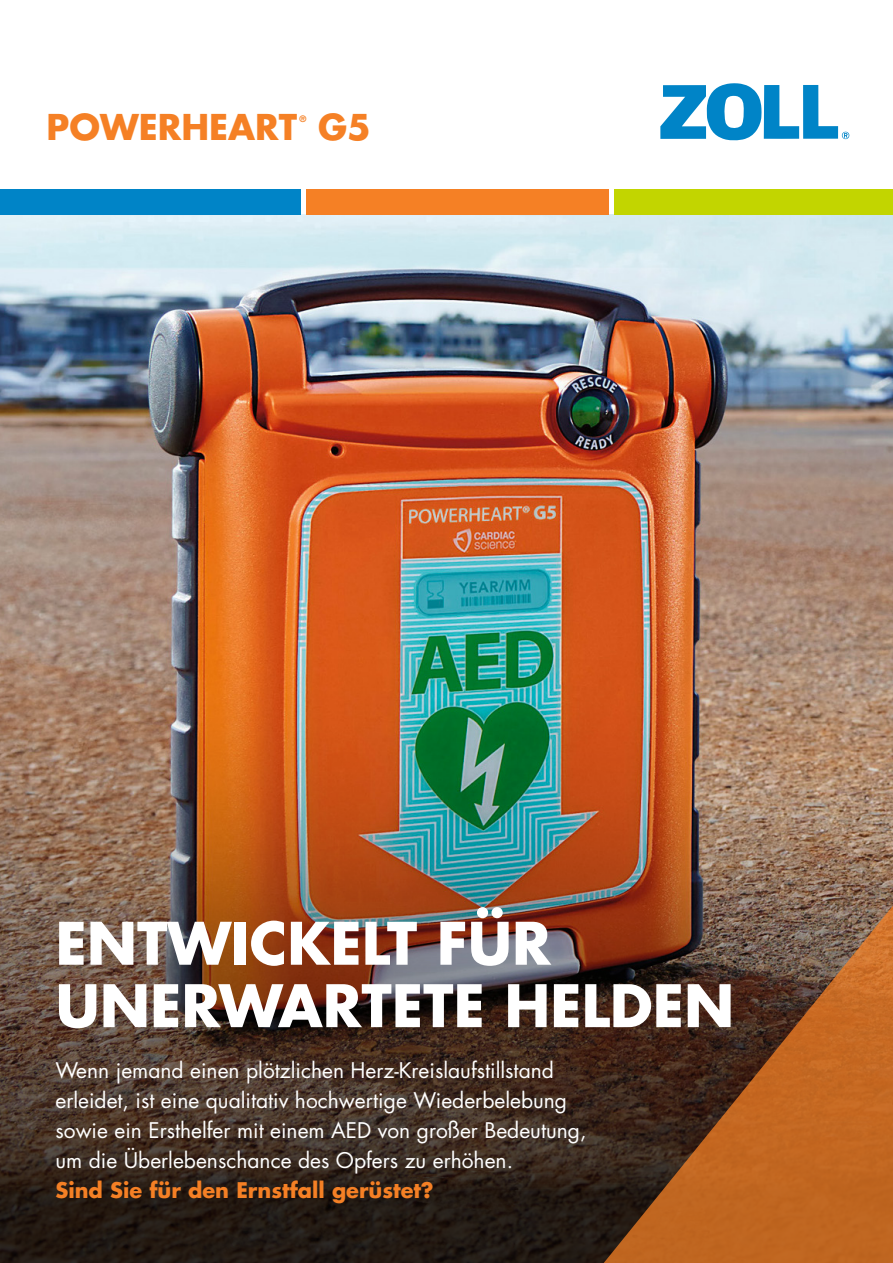
<style>
.page{position:relative;width:893px;height:1263px;background:#fff}
.page>*{position:absolute;margin:0;border:0;box-sizing:border-box;transform-origin:0 0}
.t1{font:700 57px/62.4px "Futura Std";color:#fff}
.t2{font:700 34.65px "Futura Std";color:#f58025}
.t3{font:21px/30px "Futura Std";color:#fff}
.t4{font:700 21px "Futura Std";color:#f58025}
.t5{font:700 8.7px "Futura Std";color:#f58025}
</style>
<div class="page">
<img style="left:0;top:214px;width:893px;height:442px">
<img style="left:0;top:656px;width:893px;height:607px">
<img style="left:592px;top:787px;width:301px;height:476px">
<div style="left:0;top:189px;width:301px;height:25px;background:#0084c7"></div>
<div style="left:306px;top:189px;width:303px;height:25px;background:#f58025"></div>
<div style="left:615px;top:189px;width:278px;height:25px;background:#c2d500"></div>
<svg style="left:660px;top:83px;width:189px;height:58px"></svg>
<h2 class="t2" style="left:47px;top:104px;width:252px">POWERHEART</h2>
<p class="t5" style="left:299px;top:112px;width:8px">®</p>
<h2 class="t2" style="left:318px;top:104px;width:54px">G5</h2>
<h1 class="t1" style="left:55px;top:911px;width:680px">ENTWICKELT FÜR<br>UNERWARTETE HELDEN</h1>
<p class="t3" style="left:55px;top:1055px;width:533px">Wenn jemand einen plötzlichen Herz-Kreislaufstillstand erleidet, ist eine qualitativ hochwertige Wiederbelebung sowie ein Ersthelfer mit einem AED von großer Bedeutung, um die Überlebenschance des Opfers zu erhöhen.</p>
<p class="t4" style="left:55px;top:1176px;width:380px">Sind Sie für den Ernstfall gerüstet?</p>
</div>
